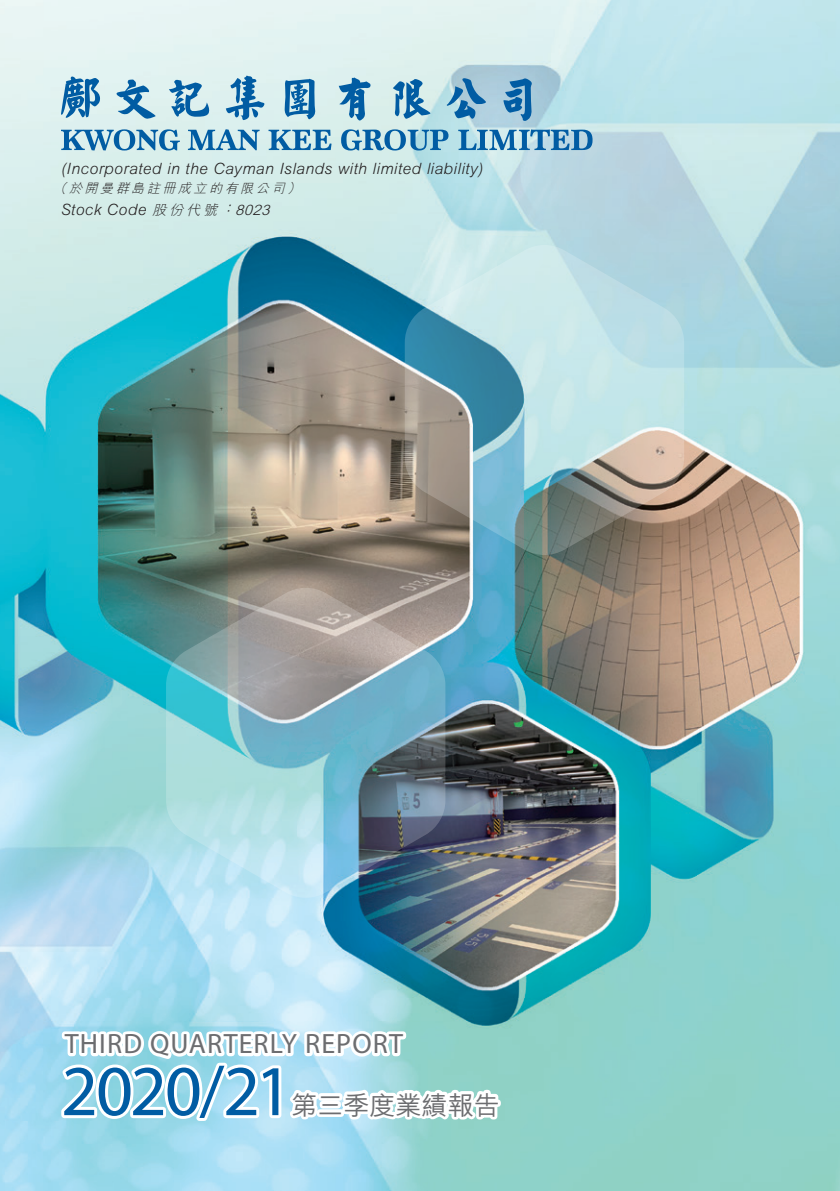
<style>
.page{position:relative;width:840px;height:1191px;background:#fff}
.page>*{position:absolute;margin:0;border:0;box-sizing:border-box;transform-origin:0 0}
.t1{font:72px "Myriad Pro";letter-spacing:-.035em;color:#015ca3}
.t2{font:28px "Myriad Pro";letter-spacing:.04em;color:#6c6d70}
.t3{font:500 26px "M Hei HK";color:#6c6d70}
.t4{font:italic 300 15.6px "Arial MT Std";letter-spacing:.025em;color:#231f20}
.t5{font:italic 300 13.6px "M Hei HK";color:#231f20;scale:1.04 1}
.t6{font:italic 300 13px "M Hei HK";color:#231f20}
.s1{font-size:18px}
.s2{font-family:"Arial MT Std";font-size:14.4px}
</style>
<div class="page">
<img style="left:0;top:0;width:839px;height:1191px">
<img style="left:166px;top:588px;width:279px;height:309px">
<svg style="left:404px;top:245px;width:279px;height:310px;background:#a1bbbe"></svg>
<svg style="left:56px;top:989px;width:447px;height:136px"></svg>
<svg style="left:61px;top:129px;width:119px;height:21px;background:#7dafcc"></svg>
<svg style="left:188px;top:129px;width:71px;height:21px"></svg>
<svg style="left:268px;top:130px;width:63px;height:20px"></svg>
<svg style="left:341px;top:129px;width:107px;height:21px;background:#73abca"></svg>
<svg style="left:458px;top:129px;width:134px;height:21px;background:#6fa7c9"></svg>
<svg style="left:61px;top:77px;width:39px;height:41px;background:#669fc5"></svg>
<svg style="left:116px;top:80px;width:40px;height:39px;background:#8dbad3"></svg>
<svg style="left:169px;top:80px;width:40px;height:37px"></svg>
<svg style="left:226px;top:75px;width:38px;height:45px;background:#85b5d0"></svg>
<svg style="left:284px;top:79px;width:31px;height:40px"></svg>
<svg style="left:338px;top:77px;width:33px;height:44px"></svg>
<svg style="left:392px;top:79px;width:38px;height:40px;background:#78acca"></svg>
<svg style="left:446px;top:78px;width:40px;height:41px;background:#76aac9"></svg>
<svg style="left:503px;top:78px;width:29px;height:43px"></svg>
<p class="t4" style="left:61px;top:159px;width:423px">(Incorporated in the Cayman Islands with limited liability)</p>
<p class="t4" style="left:61px;top:200px;width:87px">Stock Code</p>
<p class="t6" style="left:53px;top:179px;width:252px">（於開曼群島註冊成立的有限公司）</p>
<p class="t5" style="left:152px;top:200px;width:118px">股份代號<span class="s1">：</span><span class="s2">8023</span></p>
<h2 class="t2" style="left:65px;top:1026px;width:339px">THIRD QUARTERLY REPORT</h2>
<h1 class="t1" style="left:61px;top:1046px;width:232px">2020/21</h1>
<h3 class="t3" style="left:291px;top:1086px;width:209px">第三季度業績報告</h3>
</div>
